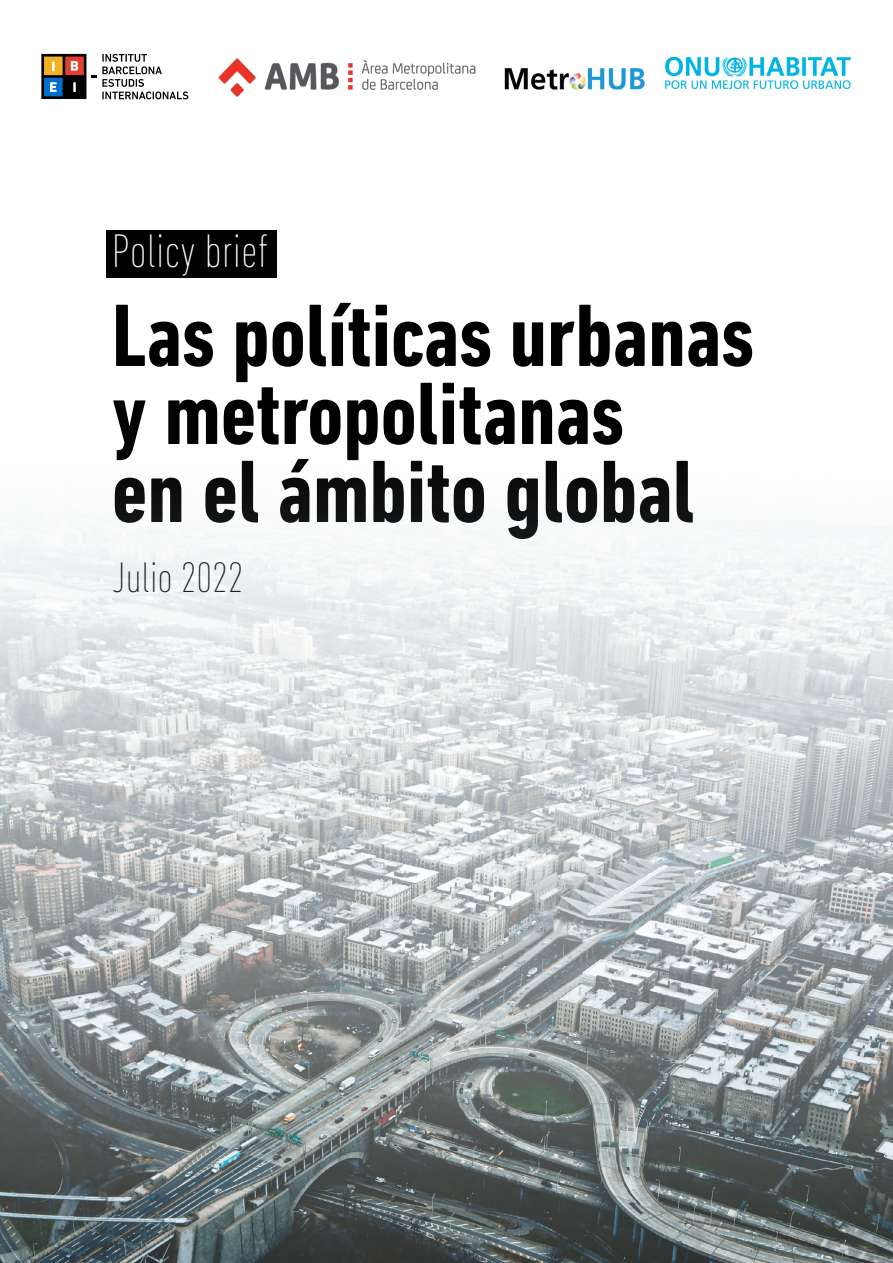
<style>
.page{position:relative;width:893px;height:1263px;background:#fff}
.page>*{position:absolute;margin:0;border:0;box-sizing:border-box;transform-origin:0 0}
.t1{font:700 condensed 90px/78px "DIN Next LT Pro";color:#000}
.t2{font:200 condensed 48px "DIN Next LT Pro";color:#fff}
.t3{font:200 condensed 43.5px "DIN Next LT Pro";color:#020203}
</style>
<div class="page">
<div style="left:106px;top:230px;width:170px;height:47px;background:#000"></div>
<img style="left:0;top:529px;width:893px;height:734px">
<svg style="left:41px;top:54px;width:45px;height:45px;background:#5b4a40"></svg>
<svg style="left:92px;top:54px;width:96px;height:45px"></svg>
<img style="left:218px;top:58px;width:258px;height:39px">
<img style="left:504px;top:57px;width:347px;height:34px">
<p class="t2" style="left:112px;top:223px;width:158px">Policy brief</p>
<p class="t1" style="left:112px;top:297px;width:643px">Las políticas urbanas y metropolitanas<br>en el ámbito global</p>
<p class="t3" style="left:112px;top:552px;width:133px">Julio 2022</p>
</div>
